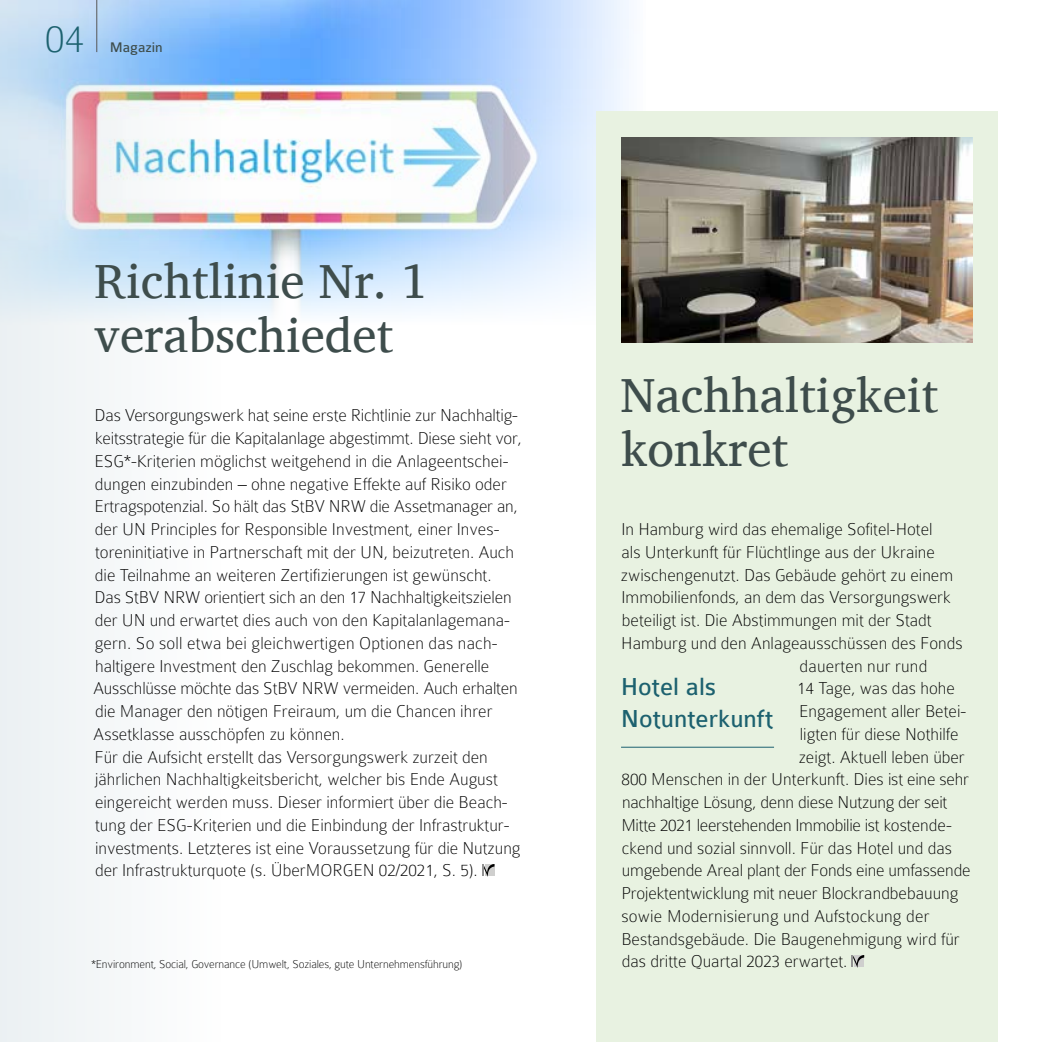
<style>
.page{position:relative;width:1042px;height:1042px;background:#fff}
.page>*{position:absolute;margin:0;border:0;box-sizing:border-box;transform-origin:0 0}
.t1{font:49px/54.2px "Charis SIL";color:#3e4d4c}
.t2{font:100 42px "Colaborate";color:#1c616f}
.t3{font:26.25px/31.5px "Colaborate";color:#1c616f}
.t4{font:100 18.38px/22.8px "Colaborate";color:#000}
.t5{font:14.88px "Colaborate";color:#3e4d4c}
.t6{font:100 12.25px "Colaborate";letter-spacing:-.01em;color:#000}
</style>
<div class="page">
<img style="left:220px;top:0;width:426px;height:168px">
<svg style="left:220px;top:168px;width:376px;height:148px"></svg>
<svg style="left:0;top:0;width:220px;height:1042px;fill:#f2f5f8"></svg>
<div style="left:596px;top:112px;width:401px;height:930px;background:#e8f2e1"></div>
<hr style="left:96px;top:0;width:1px;height:52px;background:#575756">
<svg style="left:482px;top:864px;width:12px;height:12px"></svg>
<svg style="left:852px;top:955px;width:12px;height:12px"></svg>
<img style="left:621px;top:138px;width:351px;height:205px">
<hr style="left:621px;top:747px;width:153px;height:1px;background:#1c616f">
<h2 class="t2" style="left:45px;top:17px;width:40px">04</h2>
<p class="t5" style="left:110px;top:39px;width:55px">Magazin</p>
<h1 class="t1" style="left:94px;top:254px;width:336px">Richtlinie Nr. 1 verabschiedet</h1>
<p class="t4" style="left:93px;top:404px;width:430px">Das Versorgungswerk hat seine erste Richtlinie zur Nachhaltig&shy;keitsstrategie für die Kapitalanlage abgestimmt. Diese sieht vor, ESG*-Kriterien möglichst weitgehend in die Anlageentschei&shy;dungen einzubinden – ohne negative Effekte auf Risiko oder Ertragspotenzial. So hält das StBV NRW die Assetmanager an, der UN Principles for Responsible Investment, einer Inves&shy;toreninitiative in Partnerschaft mit der UN, beizutreten. Auch die Teilnahme an weiteren Zertifizierungen ist gewünscht.<br>Das StBV NRW orientiert sich an den 17 Nachhaltigkeitszielen der UN und erwartet dies auch von den Kapitalanlagemana&shy;gern. So soll etwa bei gleichwertigen Optionen das nach&shy;haltigere Investment den Zuschlag bekommen. Generelle Ausschlüsse möchte das StBV NRW vermeiden. Auch erhalten die Manager den nötigen Freiraum, um die Chancen ihrer Assetklasse ausschöpfen zu können.<br>Für die Aufsicht erstellt das Versorgungswerk zurzeit den jährlichen Nachhaltigkeitsbericht, welcher bis Ende August eingereicht werden muss. Dieser informiert über die Beach&shy;tung der ESG-Kriterien und die Einbindung der Infrastruktur&shy;investments. Letzteres ist eine Voraussetzung für die Nutzung der Infrastrukturquote (s. ÜberMORGEN 02/2021, S. 5).</p>
<p class="t6" style="left:91px;top:957px;width:373px">*Environment, Social, Governance (Umwelt, Soziales, gute Unternehmensführung)</p>
<h1 class="t1" style="left:620px;top:368px;width:319px">Nachhaltigkeit konkret</h1>
<p class="t4" style="left:621px;top:518px;width:313px">In Hamburg wird das ehemalige Sofitel-Hotel</p>
<p class="t4" style="left:621px;top:541px;width:315px">als Unterkunft für Flüchtlinge aus der Ukraine</p>
<p class="t4" style="left:621px;top:563px;width:334px">zwischengenutzt. Das Gebäude gehört zu einem</p>
<p class="t4" style="left:621px;top:586px;width:331px">Immobilienfonds, an dem das Versorgungswerk</p>
<p class="t4" style="left:622px;top:609px;width:311px">beteiligt ist. Die Abstimmungen mit der Stadt</p>
<p class="t4" style="left:621px;top:632px;width:343px">Hamburg und den Anlageausschüssen des Fonds</p>
<p class="t4" style="left:799px;top:654px;width:129px">dauerten nur rund</p>
<p class="t4" style="left:797px;top:677px;width:159px">14 Tage, was das hohe</p>
<p class="t4" style="left:799px;top:700px;width:169px">Engagement aller Betei-</p>
<p class="t4" style="left:800px;top:723px;width:160px">ligten für diese Nothilfe</p>
<p class="t4" style="left:799px;top:745px;width:168px">zeigt. Aktuell leben über</p>
<p class="t4" style="left:621px;top:768px;width:349px">800 Menschen in der Unterkunft. Dies ist eine sehr</p>
<p class="t4" style="left:622px;top:791px;width:327px">nachhaltige Lösung, denn diese Nutzung der seit</p>
<p class="t4" style="left:621px;top:813px;width:332px">Mitte 2021 leerstehenden Immobilie ist kostende-</p>
<p class="t4" style="left:622px;top:836px;width:332px">ckend und sozial sinnvoll. Für das Hotel und das</p>
<p class="t4" style="left:622px;top:859px;width:350px">umgebende Areal plant der Fonds eine umfassende</p>
<p class="t4" style="left:621px;top:882px;width:338px">Projektentwicklung mit neuer Blockrandbebauung</p>
<p class="t4" style="left:621px;top:904px;width:310px">sowie Modernisierung und Aufstockung der</p>
<p class="t4" style="left:621px;top:927px;width:340px">Bestandsgebäude. Die Baugenehmigung wird für</p>
<p class="t4" style="left:622px;top:950px;width:227px">das dritte Quartal 2023 erwartet.</p>
<h3 class="t3" style="left:621px;top:672px;width:154px">Hotel als<br>Notunterkunft</h3>
</div>
